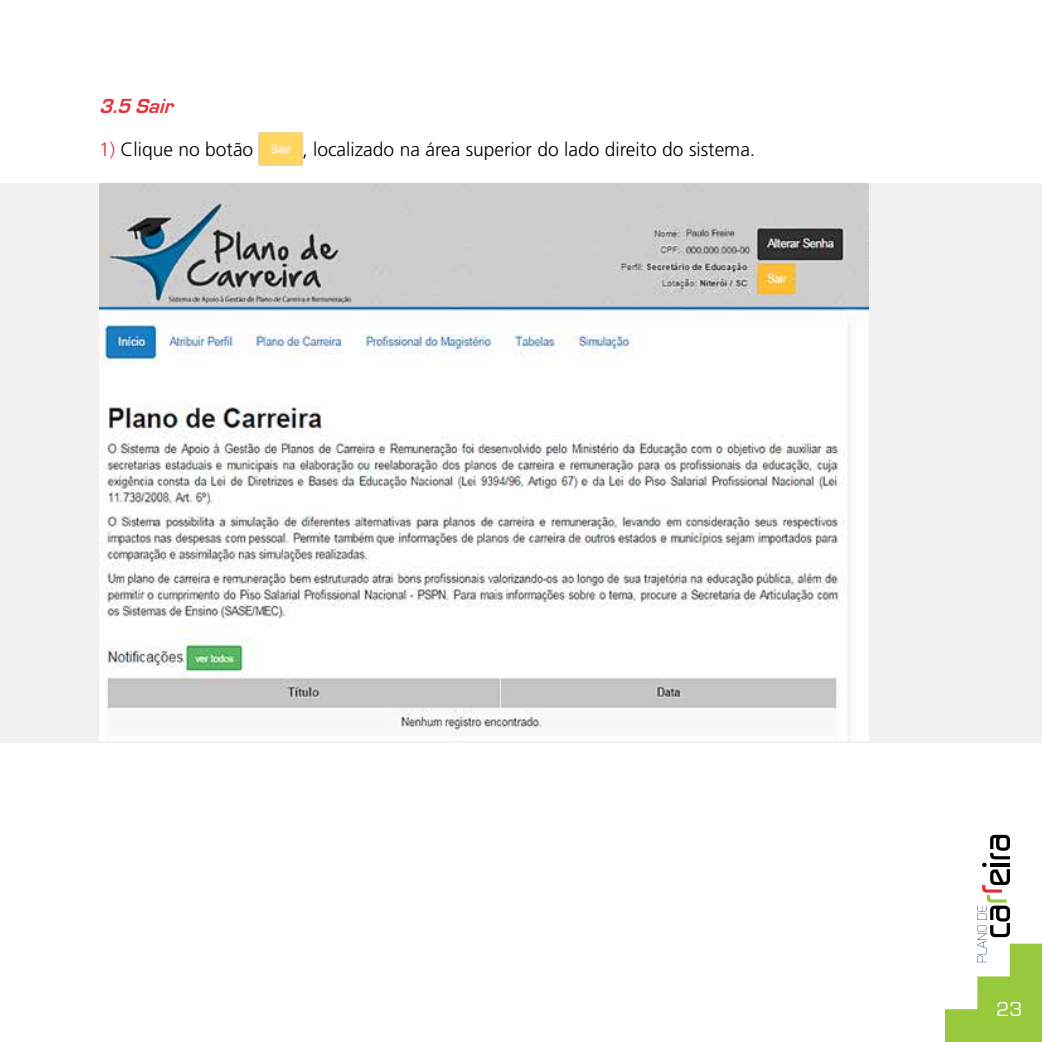
<style>
.page{position:relative;width:1042px;height:1042px;background:#fff}
.page>*{position:absolute;margin:0;border:0;box-sizing:border-box;transform-origin:0 0}
.t1{font:italic 700 21px "Eurostile";color:#e92d37}
.t2{font:21px "Eurostile";color:#fff}
.t3{font:300 19.25px "Frutiger";color:#000}
.s1{color:#e92d37}
</style>
<div class="page">
<img style="left:259px;top:133px;width:43px;height:32px">
<div style="left:0;top:184px;width:1042px;height:559px;background:#f1f1f2"></div>
<img style="left:99px;top:184px;width:769px;height:556px">
<svg style="left:945px;top:835px;width:97px;height:207px"></svg>
<p class="t1" style="left:99px;top:95px;width:81px">3.5 Sair</p>
<p class="t3" style="left:99px;top:139px;width:156px"><span class="s1">1)</span> Clique no botão</p>
<p class="t3" style="left:302px;top:139px;width:454px">, localizado na área superior do lado direito do sistema.</p>
<p class="t2" style="left:996px;top:997px;width:27px">23</p>
</div>
